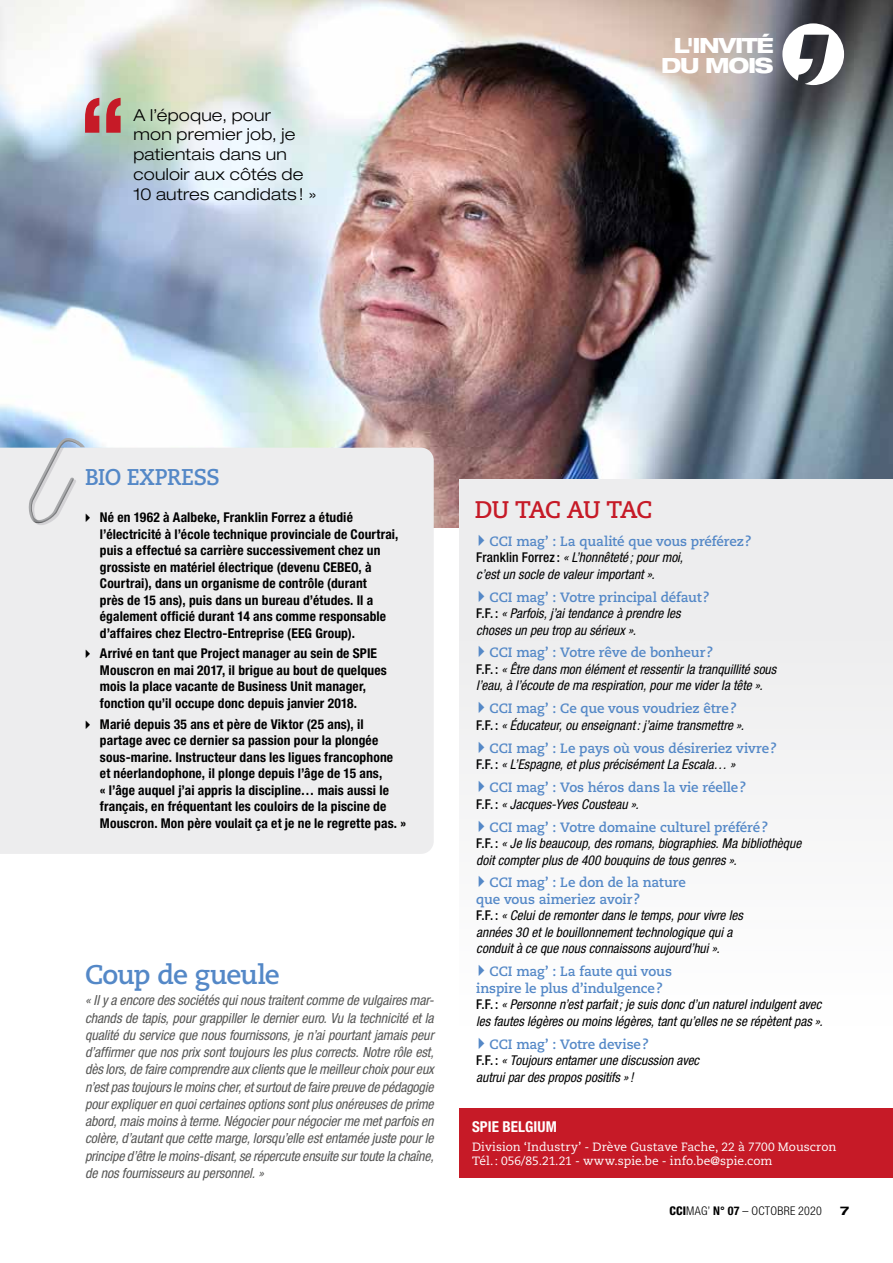
<style>
.page{position:relative;width:893px;height:1263px;background:#fff}
.page>*{position:absolute;margin:0;border:0;box-sizing:border-box;transform-origin:0 0}
.t1{font:700 condensed 108.75px "Helvetica Neue LT Std";color:#c61a27}
.t2{font:700 27px "Caecilia LT Std";letter-spacing:-.04em;color:#5488c7}
.t3{font:700 24px "Caecilia LT Std";letter-spacing:-.05em;color:#c61a27;scale:.96 1}
.t4{font:700 22.8px "Caecilia LT Std";letter-spacing:-.02em;color:#5488c7;scale:.96 1}
.t5{font:800 expanded 21px/19.5px "Helvetica Neue LT Std";letter-spacing:-.06em;color:#fff;text-align:center}
.t6{font:300 expanded 16.5px/19.8px "Helvetica Neue LT Std";letter-spacing:.015em;color:#000}
.t7{font:700 condensed 15px "Helvetica Neue LT Std";letter-spacing:.005em;color:#fff}
.t8{font:italic condensed 13.95px/17.2px "Helvetica Neue LT Std";letter-spacing:-.005em;color:#575756;text-align:justify}
.t9{font:700 condensed 13.5px/16.5px "Helvetica Neue LT Std";letter-spacing:.01em;color:#000}
.t10{font:italic condensed 13.5px/16.5px "Helvetica Neue LT Std";color:#000}
.t11{font:700 13.5px/16.5px "Caecilia LT Std";letter-spacing:-.01em;color:#5488c7}
.t12{font:12px/14.4px "Caecilia LT Std";color:#fff}
.t13{font:300 condensed 12px "Helvetica Neue LT Std";letter-spacing:.02em;color:#000}
.t14{font:700 expanded 12px "Helvetica Neue LT Std";color:#000}
.s1{font-weight:500;font-style:normal}
.s2{font-weight:800}
.s3{font-style:inherit}
.s4{font-weight:700}
</style>
<div class="page">
<img style="left:1px;top:0;width:892px;height:527px">
<div style="left:459px;top:1109px;width:434px;height:69px;background:#c61a27"></div>
<svg style="left:782px;top:23px;width:62px;height:62px"></svg>
<div style="left:459px;top:479px;width:434px;height:546px;background:#ededee"></div>
<div style="left:1px;top:448px;width:433px;height:406px;background:#ededee"></div>
<img style="left:0;top:1px;width:1px;height:853px">
<svg style="left:27px;top:437px;width:63px;height:88px;background:#d8dce2"></svg>
<svg style="left:86px;top:650px;width:4px;height:8px"></svg>
<svg style="left:86px;top:720px;width:4px;height:8px"></svg>
<svg style="left:479px;top:876px;width:5px;height:11px"></svg>
<svg style="left:479px;top:965px;width:5px;height:11px"></svg>
<h1 class="t1" style="left:78px;top:71px;width:52px">“</h1>
<p class="t6" style="left:133px;top:105px;width:185px">A l’époque, pour<br>mon premier job, je patientais dans un couloir aux côtés de<br>10 autres candidats! »</p>
<h3 class="t5" style="left:661px;top:35px;width:114px">L'INVITÉ<br>DU MOIS</h3>
<h3 class="t4" style="left:85px;top:463px;width:142px">BIO EXPRESS</h3>
<p class="t9" style="left:100px;top:509px;width:300px">Né en 1962 à Aalbeke, Franklin Forrez a étudié l’électricité à l’école technique provinciale de Courtrai, puis a effectué sa carrière successivement chez un grossiste en matériel électrique (devenu CEBEO, à Courtrai), dans un organisme de contrôle (durant<br>près de 15 ans), puis dans un bureau d’études. Il a également officié durant 14 ans comme responsable d’affaires chez Electro-Entreprise (EEG Group).</p>
<p class="t9" style="left:100px;top:645px;width:288px">Arrivé en tant que Project manager au sein de SPIE Mouscron en mai 2017, il brigue au bout de quelques mois la place vacante de Business Unit manager, fonction qu’il occupe donc depuis janvier 2018.</p>
<p class="t9" style="left:100px;top:715px;width:308px">Marié depuis 35 ans et père de Viktor (25 ans), il partage avec ce dernier sa passion pour la plongée sous-marine. Instructeur dans les ligues francophone et néerlandophone, il plonge depuis l’âge de 15 ans,<br>« l’âge auquel j’ai appris la discipline… mais aussi le français, en fréquentant les couloirs de la piscine de Mouscron. Mon père voulait ça et je ne le regrette pas. »</p>
<h2 class="t2" style="left:85px;top:958px;width:196px">Coup de gueule</h2>
<p class="t8" style="left:85px;top:992px;width:350px">« Il y a encore des sociétés qui nous traitent comme de vulgaires mar&shy;chands de tapis, pour grappiller le dernier euro. Vu la technicité et la qualité du service que nous fournissons, je n’ai pourtant jamais peur d’affirmer que nos prix sont toujours les plus corrects. Notre rôle est, dès lors, de faire comprendre aux clients que le meilleur choix pour eux n’est pas toujours le moins cher, et surtout de faire preuve de pédagogie pour expliquer en quoi certaines options sont plus onéreuses de prime abord, mais moins à terme. Négocier pour négocier me met parfois en colère, d’autant que cette marge, lorsqu’elle est entamée juste pour le principe d’être le moins-disant, se répercute ensuite sur toute la chaîne, de nos fournisseurs au personnel. »</p>
<h3 class="t3" style="left:475px;top:495px;width:186px">DU TAC AU TAC</h3>
<p class="t11" style="left:490px;top:533px;width:264px">CCI mag’ : La qualité que vous préférez?</p>
<p class="t10" style="left:476px;top:549px;width:208px"><span class="s1">Franklin Forrez :</span> « L’honnêteté ; pour moi, c’est un socle de valeur important ».</p>
<p class="t11" style="left:490px;top:589px;width:221px">CCI mag’ : Votre principal défaut?</p>
<p class="t10" style="left:476px;top:605px;width:206px"><span class="s1">F.F. :</span> « Parfois, j’ai tendance à prendre les choses un peu trop au sérieux ».</p>
<p class="t11" style="left:490px;top:645px;width:225px">CCI mag’ : Votre rêve de bonheur?</p>
<p class="t10" style="left:476px;top:661px;width:302px"><span class="s1">F.F. :</span> « Être dans mon élément et ressentir la tranquillité sous l’eau, à l’écoute de ma respiration, pour me vider la tête ».</p>
<p class="t11" style="left:490px;top:701px;width:249px">CCI mag’ : Ce que vous voudriez être?</p>
<p class="t10" style="left:476px;top:717px;width:269px"><span class="s1">F.F. :</span> « Éducateur, ou enseignant: j’aime transmettre ».</p>
<p class="t11" style="left:490px;top:740px;width:289px">CCI mag’ : Le pays où vous désireriez vivre?</p>
<p class="t10" style="left:476px;top:756px;width:260px"><span class="s1">F.F. :</span> « L’Espagne, et plus précisément La Escala… »</p>
<p class="t11" style="left:490px;top:779px;width:258px">CCI mag’ : Vos héros dans la vie réelle?</p>
<p class="t10" style="left:476px;top:796px;width:164px"><span class="s1">F.F. :</span> « Jacques-Yves Cousteau ».</p>
<p class="t11" style="left:490px;top:819px;width:280px">CCI mag’ : Votre domaine culturel préféré?</p>
<p class="t10" style="left:476px;top:835px;width:327px"><span class="s1">F.F. :</span> « Je lis beaucoup, des romans, biographies. Ma bibliothèque doit compter plus de 400 bouquins de tous genres ».</p>
<p class="t11" style="left:476px;top:875px;width:211px;text-indent:13px">CCI mag’ : Le don de la nature que vous aimeriez avoir?</p>
<p class="t10" style="left:476px;top:908px;width:268px"><span class="s1">F.F. :</span> « Celui de remonter dans le temps, pour vivre les années 30 et le bouillonnement technologique qui a conduit à ce que nous connaissons aujourd’hui ».</p>
<p class="t11" style="left:476px;top:963px;width:197px;text-indent:13px">CCI mag’ : La faute qui vous inspire le plus d’indulgence?</p>
<p class="t10" style="left:476px;top:996px;width:348px"><span class="s1">F.F. :</span> « Personne n’est parfait; je suis donc d’un naturel indulgent avec les fautes légères ou moins légères, tant qu’elles ne se répètent pas ».</p>
<p class="t11" style="left:490px;top:1036px;width:161px">CCI mag’ : Votre devise?</p>
<p class="t10" style="left:476px;top:1052px;width:225px"><span class="s1">F.F. :</span> « Toujours entamer une discussion avec autrui par des propos positifs »!</p>
<p class="t7" style="left:472px;top:1118px;width:86px">SPIE BELGIUM</p>
<p class="t12" style="left:472px;top:1140px;width:366px">Division ‘Industry’ - Drève Gustave Fache, 22 à 7700 Mouscron<br>Tél.: 056/85.21.21 - www.spie.be - info.be@spie.com</p>
<p class="t13" style="left:669px;top:1204px;width:154px"><span class="s2">CCI</span><span class="s3">MAG</span>’ <span class="s4">N° 07</span> – OCTOBRE 2020</p>
<p class="t14" style="left:840px;top:1203px;width:11px">7</p>
</div>
